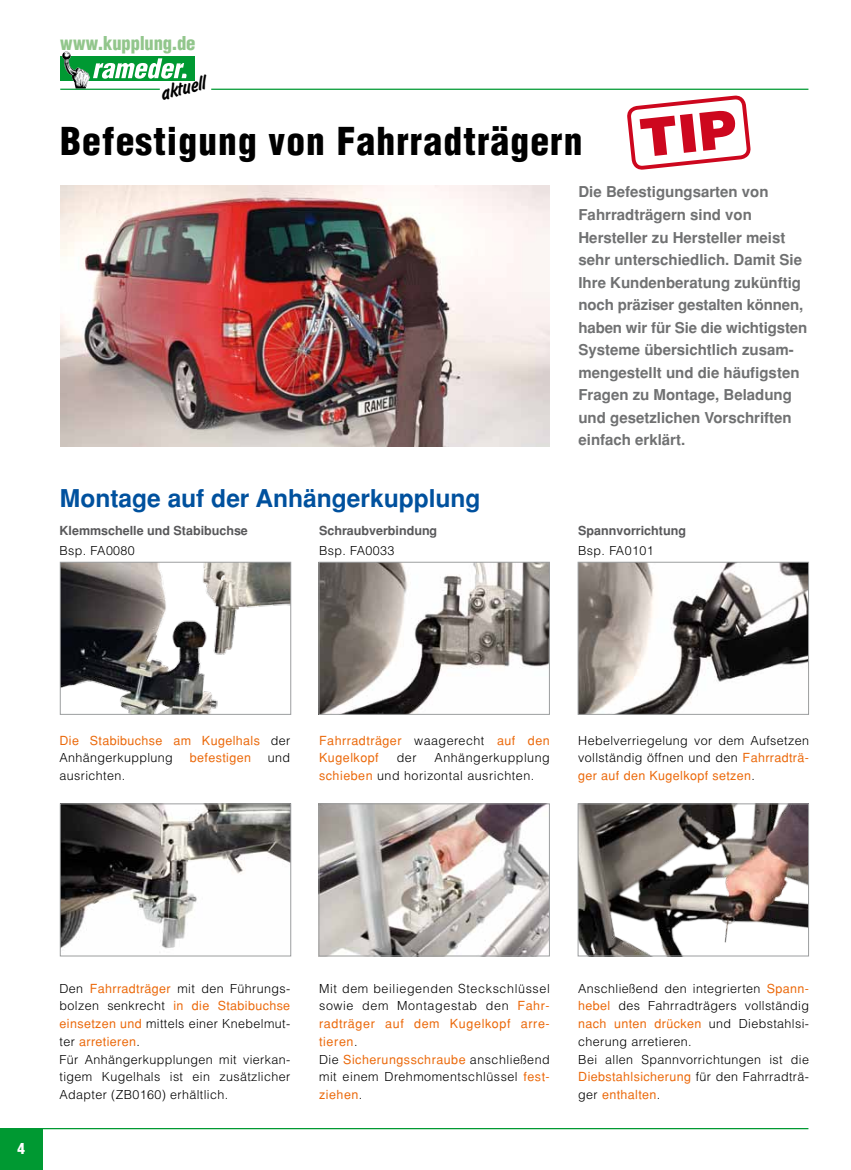
<style>
.page{position:relative;width:851px;height:1170px;background:#fff}
.page>*{position:absolute;margin:0;border:0;box-sizing:border-box;transform-origin:0 0}
.t1{font:900 condensed 37.5px "Helvetica";letter-spacing:.03em;color:#000}
.t2{font:700 24.5px "Helvetica";color:#00519e}
.t3{font:19.38px "Slager";color:#000}
.t4{font:900 condensed 18.62px "Helvetica";letter-spacing:-.01em;color:#92c68c}
.t5{font:700 15px/22.5px "Helvetica";color:#707172}
.t6{font:900 condensed 15px "Helvetica";color:#fff}
.t7{font:300 12.5px/17.8px "Helvetica";letter-spacing:.03em;color:#000}
.t8{font:300 12.5px/17.8px "Helvetica";letter-spacing:.05em;color:#000}
.t9{font:12.5px/17.8px "Helvetica";letter-spacing:.03em;color:#eb690b}
.t10{font:700 12.5px "Helvetica";color:#58585a}
.s1{font-weight:300;color:#000}
.s2{font-weight:400;color:#eb690b}
</style>
<div class="page">
<img style="left:62px;top:564px;width:227px;height:148px">
<div style="left:60px;top:562px;width:231px;height:152px;border:1px solid #9c9e9f"></div>
<img style="left:321px;top:564px;width:226px;height:148px">
<div style="left:319px;top:562px;width:230px;height:152px;border:1px solid #9c9e9f"></div>
<img style="left:321px;top:805px;width:226px;height:149px">
<div style="left:319px;top:803px;width:230px;height:153px;border:1px solid #9c9e9f"></div>
<img style="left:580px;top:564px;width:226px;height:148px">
<div style="left:578px;top:562px;width:230px;height:152px;border:1px solid #9c9e9f"></div>
<img style="left:580px;top:805px;width:226px;height:149px">
<div style="left:578px;top:803px;width:230px;height:153px;border:1px solid #9c9e9f"></div>
<img style="left:62px;top:805px;width:227px;height:144px">
<div style="left:60px;top:803px;width:231px;height:153px;border:1px solid #9c9e9f"></div>
<img style="left:60px;top:185px;width:489px;height:261px">
<hr style="left:0;top:1127px;width:808px;height:2px;background:#009932">
<div style="left:0;top:1127px;width:43px;height:42px;background:#009932"></div>
<hr style="left:211px;top:89px;width:597px;height:1px;background:#009932">
<div style="left:60px;top:56px;width:135px;height:25px;background:#009932"></div>
<svg style="left:93px;top:58px;width:93px;height:21px"></svg>
<img style="left:62px;top:51px;width:28px;height:38px">
<hr style="left:60px;top:89px;width:100px;height:1px;background:#009932">
<svg style="left:628px;top:88px;width:121px;height:82px"></svg>
<h3 class="t4" style="left:60px;top:31px;width:137px">www.kupplung.de</h3>
<h3 class="t3" style="left:157px;top:83px;width:47px;rotate:-15deg">aktuell</h3>
<h1 class="t1" style="left:60px;top:118px;width:524px">Befestigung von Fahrradträgern</h1>
<p class="t5" style="left:578px;top:181px;width:230px">Die Befestigungsarten von<br>Fahrradträgern sind von<br>Hersteller zu Hersteller meist sehr unterschiedlich. Damit Sie<br>Ihre Kundenberatung zukünftig noch präziser gestalten können, haben wir für Sie die wichtigsten<br>Systeme übersichtlich zusam&shy;mengestellt und die häufigsten<br>Fragen zu Montage, Beladung und gesetzlichen Vorschriften einfach erklärt.</p>
<h2 class="t2" style="left:60px;top:484px;width:422px">Montage auf der Anhängerkupplung</h2>
<p class="t7" style="left:60px;top:541px;width:77px">Bsp. FA0080</p>
<p class="t10" style="left:60px;top:523px;width:190px">Klemmschelle und Stabibuchse</p>
<p class="t10" style="left:319px;top:523px;width:120px">Schraubverbindung</p>
<p class="t10" style="left:578px;top:523px;width:109px">Spannvorrichtung</p>
<p class="t7" style="left:319px;top:541px;width:77px">Bsp. FA0033</p>
<p class="t7" style="left:578px;top:541px;width:77px">Bsp. FA0101</p>
<p class="t9" style="left:60px;top:731px;width:232px">Die Stabibuchse am Kugelhals <span class="s1">der<br>Anhängerkupplung</span></p>
<p class="t9" style="left:190px;top:748px;width:63px">befestigen</p>
<p class="t7" style="left:268px;top:748px;width:24px">und</p>
<p class="t7" style="left:60px;top:766px;width:67px">ausrichten.</p>
<p class="t9" style="left:319px;top:731px;width:232px">Fahrradträger <span class="s1">waagerecht</span> auf den<br>Kugelkopf</p>
<p class="t7" style="left:319px;top:748px;width:232px;text-indent:115px">Anhängerkupplung <span class="s2">schieben</span> und horizontal ausrichten.</p>
<p class="t7" style="left:397px;top:748px;width:21px">der</p>
<p class="t7" style="left:578px;top:730px;width:232px;text-align:justify">Hebelverriegelung vor dem Aufsetzen vollständig öffnen und den <span class="s2">Fahrradträ&shy;ger auf den Kugelkopf setzen</span>.</p>
<p class="t6" style="left:18px;top:1138px;width:9px">4</p>
<p class="t7" style="left:60px;top:978px;width:232px">Den <span class="s2">Fahrradträger</span> mit den Führungs&shy;bolzen senkrecht <span class="s2">in die Stabibuchse einsetzen und</span> mittels einer Knebelmut&shy;ter <span class="s2">arretieren</span>.<br>Für Anhängerkupplungen mit vierkan&shy;tigem Kugelhals ist ein zusätzlicher Adapter (ZB0160) erhältlich.</p>
<p class="t8" style="left:319px;top:978px;width:232px">Mit dem beiliegenden Steckschlüssel sowie dem Montagestab den <span class="s2">Fahr&shy;radträger auf dem Kugelkopf arre&shy;tieren</span>.<br>Die <span class="s2">Sicherungsschraube</span> anschließend mit einem Drehmomentschlüssel <span class="s2">fest&shy;ziehen</span>.</p>
<p class="t7" style="left:578px;top:978px;width:232px">Anschließend den integrierten <span class="s2">Spann&shy;hebel</span> des Fahrradträgers vollständig <span class="s2">nach unten drücken</span> und Diebstahlsi&shy;cherung arretieren.<br>Bei allen Spannvorrichtungen ist die<br><span class="s2">Diebstahlsicherung</span> für den Fahrradträ&shy;ger <span class="s2">enthalten</span>.</p>
</div>
